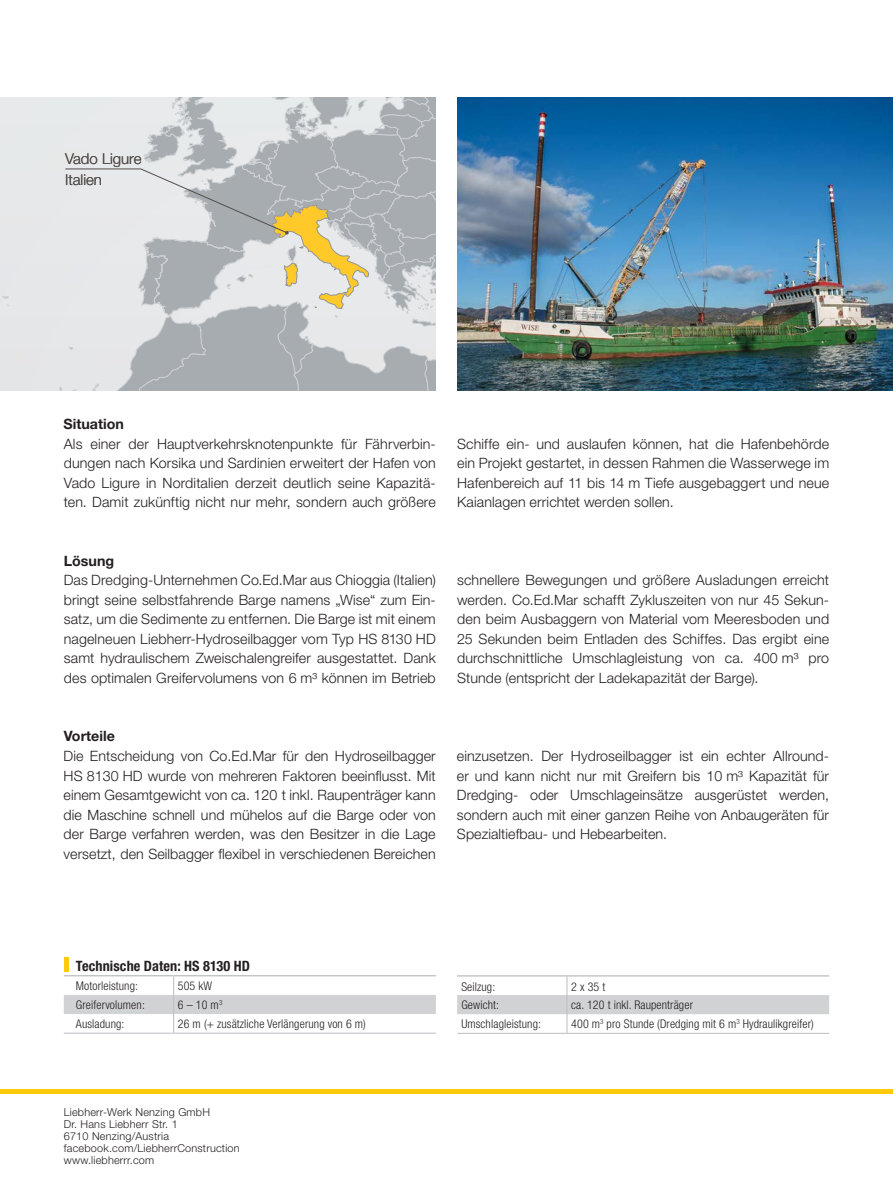
<style>
.page{position:relative;width:893px;height:1187px;background:#fff}
.page>*{position:absolute;margin:0;border:0;box-sizing:border-box;transform-origin:0 0}
.t1{font:300 15px/20.5px "Helvetica Neue LT";color:#544d4c}
.t2{font:300 14.25px/19.5px "Helvetica Neue LT";letter-spacing:.005em;color:#231f20;text-align:justify}
.t3{font:700 condensed 14.25px "Helvetica Neue LT";letter-spacing:.01em;color:#231f20}
.t4{font:700 14.25px "Helvetica Neue LT";color:#231f20}
.t5{font:300 condensed 12px "Helvetica Neue LT";letter-spacing:.01em;color:#231f20}
.t6{font:300 10.8px/12px "Helvetica Neue LT";letter-spacing:.02em;color:#231f20}
</style>
<div class="page">
<div style="left:0;top:1088px;width:893px;height:5px;background:#feca0a"></div>
<img style="left:457px;top:98px;width:436px;height:292px">
<hr style="left:64px;top:956px;width:4px;height:15px;background:#feca0a">
<hr style="left:64px;top:1032px;width:110px;height:1px;background:#bcbdc0">
<hr style="left:174px;top:1032px;width:262px;height:1px;background:#bcbdc0">
<hr style="left:64px;top:975px;width:110px;height:1px;background:#bcbdc0">
<hr style="left:174px;top:975px;width:262px;height:1px;background:#bcbdc0">
<svg style="left:64px;top:976px;width:372px;height:56px"></svg>
<hr style="left:457px;top:1032px;width:110px;height:1px;background:#bcbdc0">
<hr style="left:567px;top:1032px;width:262px;height:1px;background:#bcbdc0">
<hr style="left:457px;top:975px;width:110px;height:1px;background:#bcbdc0">
<hr style="left:567px;top:975px;width:262px;height:1px;background:#bcbdc0">
<svg style="left:457px;top:976px;width:372px;height:56px"></svg>
<div style="left:0;top:98px;width:436px;height:292px;background:#e6e7e9"></div>
<svg style="left:2px;top:296px;width:7px;height:2px"></svg>
<svg style="left:59px;top:98px;width:377px;height:293px"></svg>
<p class="t1" style="left:65px;top:148px;width:78px">Vado Ligure<br>Italien</p>
<p class="t4" style="left:64px;top:415px;width:62px">Situation</p>
<p class="t2" style="left:64px;top:433px;width:374px">Als einer der Hauptverkehrsknotenpunkte für Fährverbin&shy;dungen nach Korsika und Sardinien erweitert der Hafen von Vado Ligure in Norditalien derzeit deutlich seine Kapazitä&shy;ten. Damit zukünftig nicht nur mehr, sondern auch größere</p>
<p class="t2" style="left:457px;top:433px;width:374px">Schiffe ein- und auslaufen können, hat die Hafenbehörde ein Projekt gestartet, in dessen Rahmen die Wasserwege im Hafenbereich auf 11 bis 14 m Tiefe ausgebaggert und neue Kaianlagen errichtet werden sollen.</p>
<p class="t4" style="left:64px;top:552px;width:52px">Lösung</p>
<p class="t2" style="left:64px;top:570px;width:374px">Das Dredging-Unternehmen Co.Ed.Mar aus Chioggia (Italien) bringt seine selbstfahrende Barge namens „Wise“ zum Ein&shy;satz, um die Sedimente zu entfernen. Die Barge ist mit einem nagelneuen Liebherr-Hydroseilbagger vom Typ HS 8130 HD samt hydraulischem Zweischalengreifer ausgestattet. Dank des optimalen Greifervolumens von 6 m³ können im Betrieb</p>
<p class="t2" style="left:457px;top:570px;width:374px">schnellere Bewegungen und größere Ausladungen erreicht werden. Co.Ed.Mar schafft Zykluszeiten von nur 45 Sekun&shy;den beim Ausbaggern von Material vom Meeresboden und 25 Sekunden beim Entladen des Schiffes. Das ergibt eine durchschnittliche Umschlagleistung von ca. 400 m³ pro Stunde (entspricht der Ladekapazität der Barge).</p>
<p class="t4" style="left:64px;top:727px;width:53px">Vorteile</p>
<p class="t2" style="left:64px;top:746px;width:374px">Die Entscheidung von Co.Ed.Mar für den Hydroseilbagger HS 8130 HD wurde von mehreren Faktoren beeinflusst. Mit einem Gesamtgewicht von ca. 120 t inkl. Raupenträger kann die Maschine schnell und mühelos auf die Barge oder von der Barge verfahren werden, was den Besitzer in die Lage versetzt, den Seilbagger flexibel in verschiedenen Bereichen</p>
<p class="t2" style="left:457px;top:746px;width:374px">einzusetzen. Der Hydroseilbagger ist ein echter Allround&shy;er und kann nicht nur mit Greifern bis 10 m³ Kapazität für Dredging- oder Umschlageinsätze ausgerüstet werden, sondern auch mit einer ganzen Reihe von Anbaugeräten für Spezialtiefbau- und Hebearbeiten.</p>
<p class="t3" style="left:76px;top:957px;width:176px">Technische Daten: HS 8130 HD</p>
<p class="t5" style="left:76px;top:979px;width:64px">Motorleistung:</p>
<p class="t5" style="left:178px;top:979px;width:36px">505 kW</p>
<p class="t5" style="left:76px;top:998px;width:70px">Greifervolumen:</p>
<p class="t5" style="left:178px;top:998px;width:46px">6 – 10 m<sup>3</sup></p>
<p class="t5" style="left:76px;top:1016px;width:50px">Ausladung:</p>
<p class="t5" style="left:178px;top:1016px;width:190px">26 m (+ zusätzliche Verlängerung von 6 m)</p>
<p class="t6" style="left:64px;top:1105px;width:177px">Liebherr-Werk Nenzing GmbH<br>Dr. Hans Liebherr Str. 1<br>6710 Nenzing/Austria facebook.com/LiebherrConstruction www.liebherrr.com</p>
<p class="t5" style="left:461px;top:979px;width:35px">Seilzug:</p>
<p class="t5" style="left:571px;top:979px;width:36px">2 x 35 t</p>
<p class="t5" style="left:461px;top:998px;width:39px">Gewicht:</p>
<p class="t5" style="left:571px;top:998px;width:123px">ca. 120 t inkl. Raupenträger</p>
<p class="t5" style="left:461px;top:1017px;width:81px">Umschlagleistung:</p>
<p class="t5" style="left:571px;top:1017px;width:244px">400 m<sup>3</sup> pro Stunde (Dredging mit 6 m<sup>3</sup> Hydraulikgreifer)</p>
</div>
